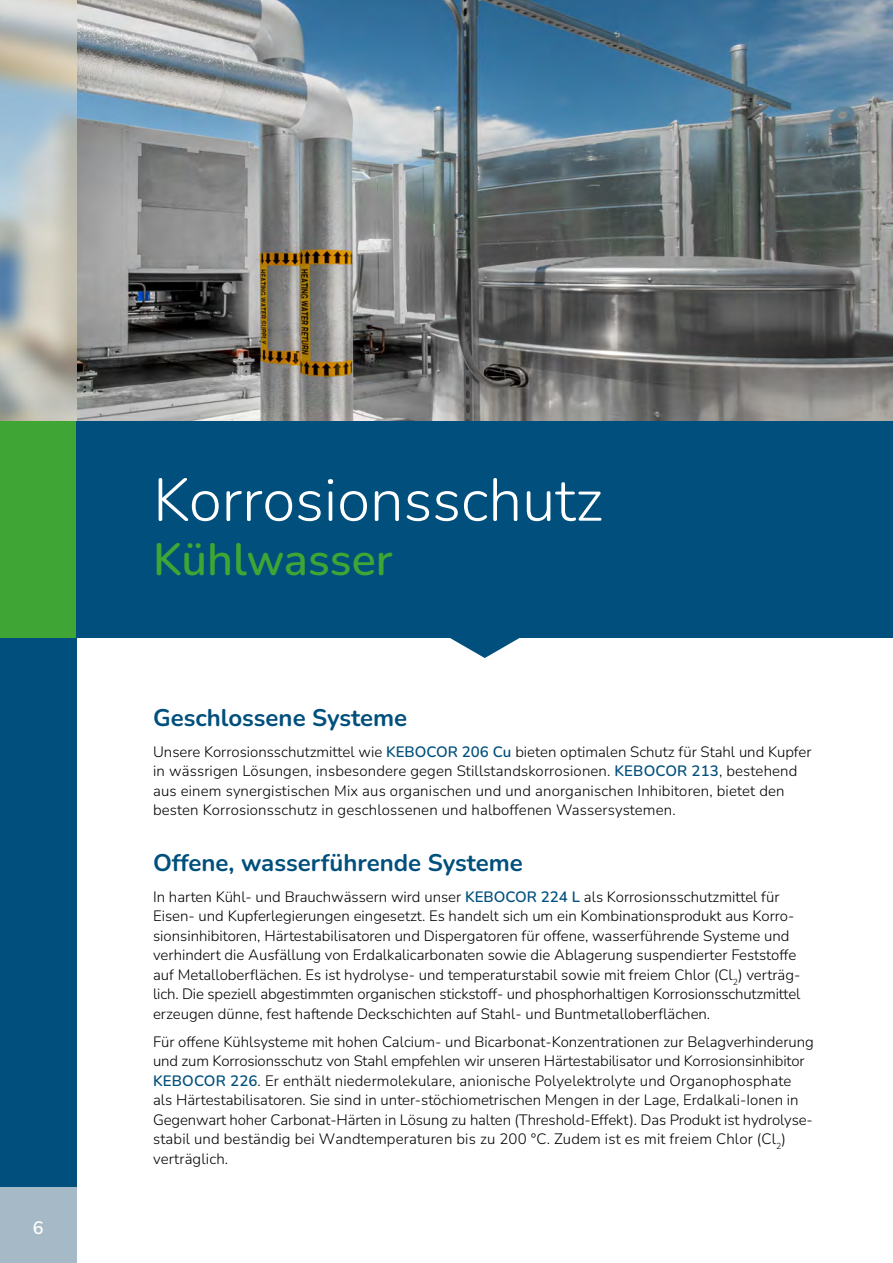
<style>
.page{position:relative;width:893px;height:1263px;background:#fff}
.page>*{position:absolute;margin:0;border:0;box-sizing:border-box;transform-origin:0 0}
.t1{font:300 60px "Nunito";color:#fff}
.t2{font:600 45px "Nunito";color:#3fa535}
.t3{font:700 24px "Nunito";color:#004f7c}
.t4{font:600 18px "Nunito";color:#fff}
.t5{font:300 15px/19.5px "Nunito";color:#000}
.s1{font-weight:600;color:#004f7c}
</style>
<div class="page">
<div style="left:0;top:1186px;width:77px;height:77px;background:#a5b9c7"></div>
<img style="left:77px;top:0;width:816px;height:421px">
<div style="left:0;top:421px;width:77px;height:765px;background:#004f7c"></div>
<div style="left:0;top:421px;width:77px;height:217px;background:#3fa535"></div>
<img style="left:0;top:0;width:77px;height:421px">
<svg style="left:450px;top:638px;width:70px;height:20px"></svg>
<div style="left:77px;top:421px;width:816px;height:217px;background:#004f7c"></div>
<p class="t4" style="left:33px;top:1215px;width:12px">6</p>
<h1 class="t1" style="left:153px;top:458px;width:451px">Korrosionsschutz</h1>
<h2 class="t2" style="left:153px;top:527px;width:241px">Kühlwasser</h2>
<h3 class="t3" style="left:153px;top:700px;width:256px">Geschlossene Systeme</h3>
<p class="t5" style="left:153px;top:741px;width:660px">Unsere Korrosionsschutzmittel wie <span class="s1">KEBOCOR 206 Cu</span> bieten optimalen Schutz für Stahl und Kupfer in wässrigen Lösungen, insbesondere gegen Stillstandskorrosionen. <span class="s1">KEBOCOR 213</span>, bestehend aus einem synergistischen Mix aus organischen und und anorganischen Inhibitoren, bietet den besten Korrosionsschutz in geschlossenen und halboffenen Wassersystemen.</p>
<h3 class="t3" style="left:153px;top:845px;width:371px">Offene, wasserführende Systeme</h3>
<p class="t5" style="left:153px;top:886px;width:649px">In harten Kühl- und Brauchwässern wird unser <span class="s1">KEBOCOR 224 L</span> als Korrosionsschutzmittel für Eisen- und Kupferlegierungen eingesetzt. Es handelt sich um ein Kombinationsprodukt aus Korro&shy;sionsinhibitoren, Härtestabilisatoren und Dispergatoren für offene, wasserführende Systeme und verhindert die Ausfällung von Erdalkalicarbonaten sowie die Ablagerung suspendierter Feststoffe auf Metalloberflächen. Es ist hydrolyse- und temperaturstabil sowie mit freiem Chlor (Cl<sub>2</sub>) verträg&shy;lich. Die speziell abgestimmten organischen stickstoff- und phosphorhaltigen Korrosionsschutzmittel erzeugen dünne, fest haftende Deckschichten auf Stahl- und Buntmetalloberflächen.</p>
<p class="t5" style="left:153px;top:1031px;width:662px">Für offene Kühlsysteme mit hohen Calcium- und Bicarbonat-Konzentrationen zur Belagverhinderung und zum Korrosionsschutz von Stahl empfehlen wir unseren Härtestabilisator und Korrosionsinhibitor <span class="s1">KEBOCOR 226</span>. Er enthält niedermolekulare, anionische Polyelektrolyte und Organophosphate als Härtestabilisatoren. Sie sind in unter-stöchiometrischen Mengen in der Lage, Erdalkali-Ionen in Gegenwart hoher Carbonat-Härten in Lösung zu halten (Threshold-Effekt). Das Produkt ist hydrolyse&shy;stabil und beständig bei Wandtemperaturen bis zu 200 °C. Zudem ist es mit freiem Chlor (Cl<sub>2</sub>) verträglich.</p>
</div>
